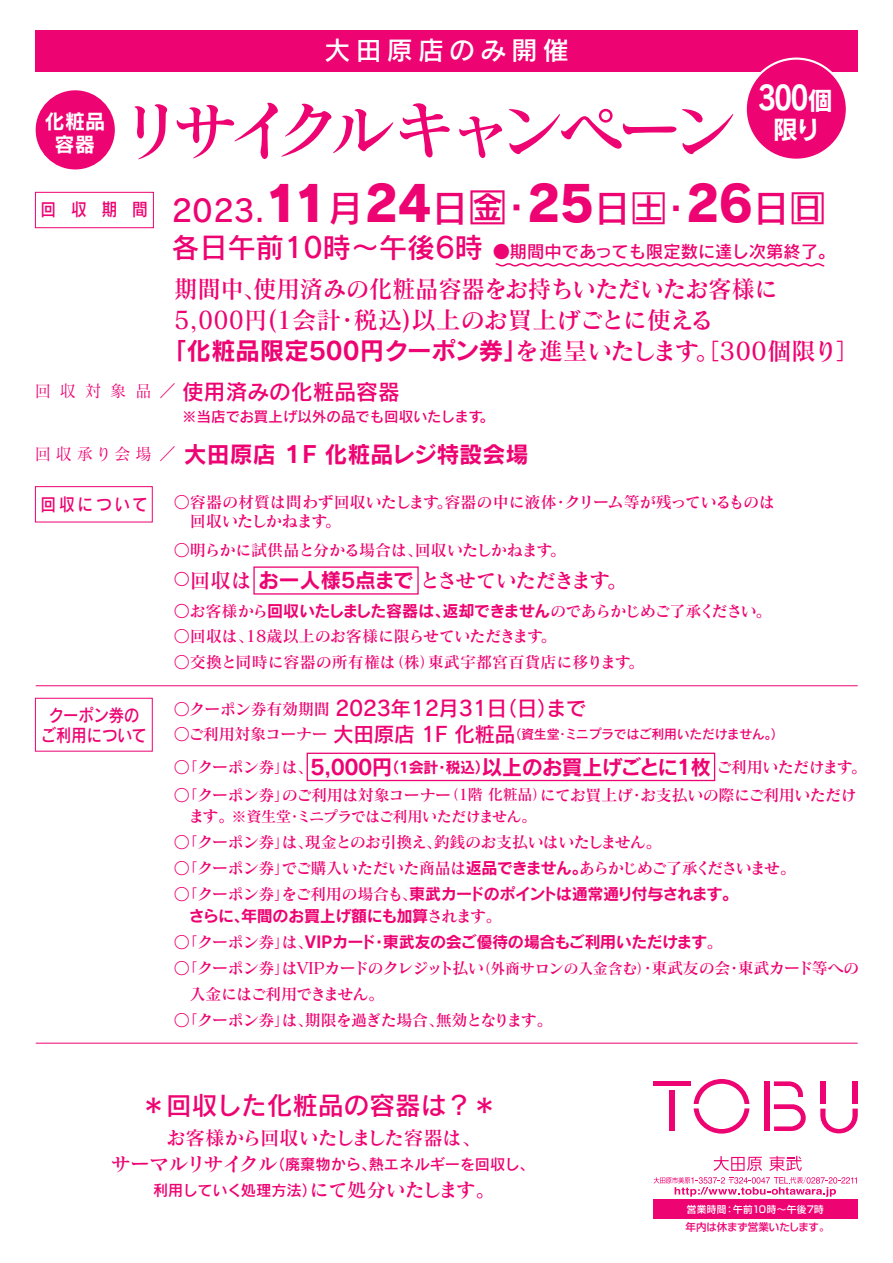
<style>
.page{position:relative;width:893px;height:1263px;background:#fff}
.page>*{position:absolute;margin:0;border:0;box-sizing:border-box;transform-origin:0 0}
.t1{font:64.05px "Matisse Pro DB";letter-spacing:-.145em;color:#ed0372}
.t2{font:48.75px "Rodin Pro N EB";color:#ed0372}
.t3{font:32.4px "Rodin Pro B";color:#fff}
.t4{font:25.95px "Rodin Pro DB";letter-spacing:.2em;color:#fff}
.t5{font:25.65px "Rodin Pro DB";color:#ed0372}
.t6{font:25.35px "Rodin Pro B";color:#fff}
.t7{font:24.45px "Matisse Pro DB";letter-spacing:-.015em;color:#ed0372;scale:.96 1}
.t8{font:24.45px "Matisse Pro DB";letter-spacing:-.015em;color:#ed0372}
.t9{font:22.95px "Rodin Pro B";color:#ed0372}
.t10{font:21.75px "Rodin Pro DB";color:#ed0372}
.t11{font:20.7px "Rodin Pro DB";letter-spacing:-.02em;color:#ed0372}
.t12{font:20.7px "Matisse Pro DB";letter-spacing:-.07em;color:#ed0372}
.t13{font:20.25px/22.8px "Rodin Pro B";color:#fff;text-align:center}
.t14{font:19.5px "Matisse Pro DB";letter-spacing:-.03em;color:#ed0372}
.t15{font:17.85px/20.1px "Rodin Pro DB";color:#ed0372;text-align:center;scale:.86 1}
.t16{font:17.85px "Rodin Pro DB";color:#ed0372;scale:.88 1}
.t17{font:17.25px "Rodin Pro N DB";color:#ed0372}
.t18{font:16.65px "Matisse Pro M";letter-spacing:.29em;color:#ed0372}
.t19{font:16.05px/18.5px "Matisse Pro DB";letter-spacing:-.035em;color:#ed0372}
.t20{font:16.05px/21.6px "Rodin Pro B";letter-spacing:-.05em;color:#ed0372}
.t21{font:16.05px "Matisse Pro DB";letter-spacing:-.075em;color:#ed0372}
.t22{font:16.05px "Matisse Pro DB";letter-spacing:-.09em;color:#ed0372}
.t23{font:16.05px "Rodin Pro B";letter-spacing:-.03em;color:#ed0372}
.t24{font:16.05px "Matisse Pro DB";color:#ed0372}
.t25{font:16.05px "Matisse Pro DB";letter-spacing:-.06em;color:#ed0372}
.t26{font:16.05px "Matisse Pro DB";letter-spacing:-.01em;color:#ed0372}
.t27{font:15.3px/26.2px "Rodin Pro DB";color:#ed0372;text-align:center}
.t28{font:15.15px "Matisse Pro DB";letter-spacing:-.06em;color:#ed0372}
.t29{font:14.55px "Rodin Pro DB";color:#ed0372}
.t30{font:13.05px "Rodin Pro DB";letter-spacing:-.03em;color:#ed0372}
.t31{font:500 10.5px "Shin Go Pro";letter-spacing:-.01em;color:#ed0372}
.t32{font:500 9.6px "Shin Go Pr 5";letter-spacing:.03em;color:#fff}
.s1{font-size:25.35px}
.s2{font-family:"Rodin Pro N DB";font-size:30.15px}
.s3{font-family:"Rodin Pro N DB";font-size:36.6px}
.s4{font-family:"Rodin Pro N DB";font-size:39px}
.s5{font-size:28.2px}
.s6{font-family:"Rodin Pro B"}
.s7{font-family:"Rodin Pro N DB"}
.s8{font-family:"Matisse Pro DB";font-size:16.05px}
.s9{font-size:20.7px}
.s10{font-family:"Rodin Pro B";font-size:20.7px}
.s11{font-family:"Rodin Pro B";font-size:15.15px}
.s12{font-size:15.15px}
.s13{font-size:16.05px}
.s14{font-family:"Rodin Pro N B"}
.s15{font-family:"Matisse Pro DB"}
.s16{font-family:"Matisse Pro DB";font-size:19.5px}
</style>
<div class="page">
<div style="left:36px;top:30px;width:822px;height:41px;background:#ed0372"></div>
<hr style="left:36px;top:685px;width:822px;height:1px;background:#ed0372">
<hr style="left:36px;top:1043px;width:822px;height:1px;background:#ed0372">
<div style="left:35px;top:192px;width:119px;height:36px;border:1px solid #ed0372"></div>
<div style="left:35px;top:486px;width:118px;height:36px;border:1px solid #ed0372"></div>
<div style="left:35px;top:698px;width:118px;height:53px;border:1px solid #ed0372"></div>
<div style="left:36px;top:90px;width:79px;height:79px;background:#ed0372;border-radius:50%"></div>
<div style="left:253px;top:566px;width:166px;height:29px;border:1px solid #ed0372"></div>
<svg style="left:495px;top:263px;width:330px;height:4px"></svg>
<div style="left:745px;top:58px;width:103px;height:103px;border:4px solid #fff;border-radius:50%"></div>
<div style="left:747px;top:60px;width:99px;height:99px;background:#ed0372;border-radius:50%"></div>
<div style="left:307px;top:753px;width:408px;height:28px;border:1px solid #ed0372"></div>
<svg style="left:770px;top:1156px;width:32px;height:15px"></svg>
<svg style="left:714px;top:1156px;width:48px;height:15px"></svg>
<svg style="left:654px;top:1177px;width:203px;height:20px"></svg>
<div style="left:653px;top:1199px;width:205px;height:19px;background:#ed0372"></div>
<div style="left:653px;top:1081px;width:38px;height:5px;background:#ed0372"></div>
<div style="left:669px;top:1090px;width:6px;height:41px;background:#ed0372"></div>
<div style="left:820px;top:1081px;width:5px;height:23px;background:#ed0372"></div>
<div style="left:852px;top:1081px;width:6px;height:23px;background:#ed0372"></div>
<svg style="left:820px;top:1108px;width:38px;height:25px"></svg>
<svg style="left:694px;top:1079px;width:55px;height:54px"></svg>
<div style="left:764px;top:1081px;width:6px;height:50px;background:#ed0372"></div>
<svg style="left:774px;top:1081px;width:29px;height:16px"></svg>
<svg style="left:774px;top:1104px;width:32px;height:27px"></svg>
<h3 class="t4" style="left:325px;top:33px;width:246px">大田原店のみ開催</h3>
<p class="t13" style="left:45px;top:109px;width:62px">化粧品容器</p>
<h1 class="t1" style="left:120px;top:89px;width:618px">リサイクルキャンペーン</h1>
<h3 class="t3" style="left:759px;top:77px;width:76px">300<span class="s1">個</span></h3>
<h3 class="t6" style="left:773px;top:112px;width:49px">限り</h3>
<p class="t16" style="left:40px;top:198px;width:124px">回収期間</p>
<p class="t18" style="left:35px;top:381px;width:118px">回収対象品</p>
<p class="t18" style="left:35px;top:444px;width:118px">回収承り会場</p>
<h2 class="t2" style="left:172px;top:169px;width:656px"><span class="s2">2023.</span>11<span class="s3">月</span>24<span class="s3">日</span><span class="s4">金・</span>25<span class="s3">日土・</span>26<span class="s3">日日</span></h2>
<p class="t17" style="left:172px;top:240px;width:665px"><span class="s5">各日午前10時～午後6時</span> ●期間中であっても限定数に達し次第終了。</p>
<h3 class="t7" style="left:174px;top:273px;width:630px">期間中、使用済みの化粧品容器をお持ちいただいたお客様に</h3>
<h3 class="t7" style="left:174px;top:304px;width:564px">5,000円(1会計・税込)以上のお買上げごとに使える</h3>
<h3 class="t8" style="left:162px;top:335px;width:700px"><span class="s6">「化粧品限定500円クーポン券」</span>を進呈いたします。［300個限り］</h3>
<p class="t18" style="left:160px;top:381px;width:18px">／</p>
<h3 class="t10" style="left:182px;top:377px;width:219px">使用済みの化粧品容器</h3>
<p class="t29" style="left:182px;top:406px;width:313px">※当店でお買上げ以外の品でも回収いたします。</p>
<p class="t18" style="left:160px;top:444px;width:18px">／</p>
<h3 class="t9" style="left:184px;top:439px;width:346px">大田原店 １F 化粧品レジ特設会場</h3>
<p class="t16" style="left:40px;top:492px;width:124px">回収について</p>
<p class="t15" style="left:41px;top:704px;width:125px">クーポン券のご利用について</p>
<p class="t19" style="left:174px;top:493px;width:602px">○容器の材質は問わず回収いたします。容器の中に液体・クリーム等が残っているものは　回収いたしかねます。</p>
<p class="t19" style="left:174px;top:540px;width:393px">○明らかに試供品と分かる場合は、回収いたしかねます。</p>
<p class="t12" style="left:174px;top:567px;width:455px"><sup>○</sup>回収は<span class="s6">お一人様5点まで</span>とさせていただきます。</p>
<p class="t22" style="left:174px;top:600px;width:599px"><span class="s7">○</span>お客様から<span class="s6">回収いたしました容器は、返却できません</span>のであらかじめご了承ください。</p>
<p class="t26" style="left:174px;top:626px;width:384px">○回収は、18歳以上のお客様に限らせていただきます。</p>
<p class="t24" style="left:174px;top:652px;width:472px">○交換と同時に容器の所有権は（株）東武宇都宮百貨店に移ります。</p>
<p class="t11" style="left:174px;top:695px;width:414px"><span class="s8">○クーポン券有効期間</span> 2023年12月31日（日）まで</p>
<p class="t30" style="left:174px;top:726px;width:611px"><span class="s8">○ご利用対象コーナー</span> <span class="s9">大田原店 1F 化粧品</span>（資生堂・ミニプラではご利用いただけません。）</p>
<p class="t19" style="left:174px;top:757px;width:694px">○「クーポン券」は、<span class="s10">5,000円</span><span class="s11">（1会計・税込）</span><span class="s10">以上のお買上げごとに1枚</span> ご利用いただけます。</p>
<p class="t19" style="left:174px;top:785px;width:684px">○「クーポン券」のご利用は対象コーナー<span class="s12">（1階 化粧品）</span>にてお買上げ・お支払いの際にご利用いただけ</p>
<p class="t28" style="left:174px;top:807px;width:364px"><span class="s13">　ます。</span>※資生堂・ミニプラではご利用いただけません。</p>
<p class="t19" style="left:174px;top:833px;width:489px">○「クーポン券」は、現金とのお引換え、釣銭のお支払いはいたしません。</p>
<p class="t21" style="left:174px;top:858px;width:624px">○「クーポン券」でご購入いただいた商品は<span class="s14">返品できません。</span>あらかじめご了承くださいませ。</p>
<p class="t20" style="left:174px;top:883px;width:566px"><span class="s15">○「クーポン券」をご利用の場合も、</span>東武カードのポイントは通常通り付与されます。　さらに、年間のお買上げ額にも加算<span class="s15">されます。</span></p>
<p class="t23" style="left:174px;top:931px;width:550px"><span class="s15">○「クーポン券」は、</span>VIPカード・東武友の会ご優待の場合もご利用いただけます<span class="s15">。</span></p>
<p class="t19" style="left:174px;top:954px;width:687px;line-height:26px">○「クーポン券」はVIPカードのクレジット払い<span class="s12">（外商サロンの入金含む）</span>・東武友の会・東武カード等への　入金にはご利用できません。</p>
<p class="t25" style="left:174px;top:1010px;width:380px">○「クーポン券」は、期限を過ぎた場合、無効となります。</p>
<h3 class="t5" style="left:141px;top:1089px;width:358px">＊回収した化粧品の容器は？＊</h3>
<p class="t14" style="left:166px;top:1125px;width:317px">お客様から回収いたしました容器は、</p>
<p class="t27" style="left:111px;top:1150px;width:425px"><span class="s16">サーマルリサイクル</span>（廃棄物から、熱エネルギーを回収し、利用していく処理方法）<span class="s16">にて処分いたします。</span></p>
<p class="t32" style="left:687px;top:1201px;width:138px">営業時間：午前10時～午後7時</p>
<p class="t31" style="left:685px;top:1218px;width:146px">年内は休まず営業いたします。</p>
</div>
